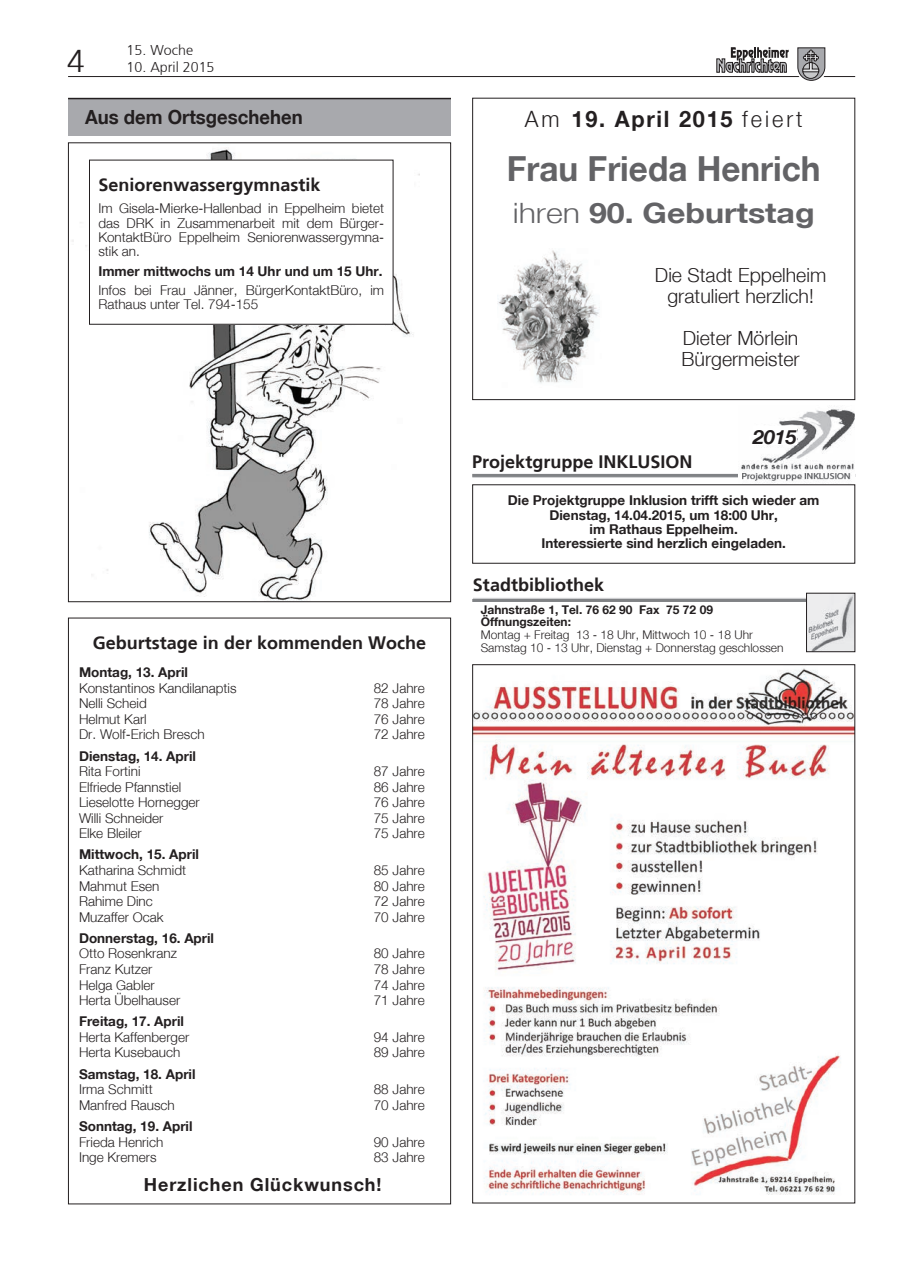
<style>
.page{position:relative;width:902px;height:1280px;background:#fff}
.page>*{position:absolute;margin:0;border:0;box-sizing:border-box;transform-origin:0 0}
.t1{font:700 34.5px "Helvetica Neue";color:#636366;scale:.96 1}
.t2{font:300 31.5px "Frutiger";color:#231f20}
.t3{font:700 28.05px "Helvetica Neue";color:#636366;scale:1.15 1}
.t4{font:700 22.5px "Helvetica Neue";letter-spacing:.08em;color:#231f20;scale:.96 1}
.t5{font:300 19.5px/21px "Helvetica Neue";color:#231f20;text-align:center}
.t6{font:700 19.5px "Helvetica Neue";color:#231f20;scale:.95 1}
.t7{font:italic 700 19.5px "Helvetica Neue";color:#231f20}
.t8{font:700 18px "Frutiger";color:#231f20}
.t9{font:700 18px "Helvetica Neue";letter-spacing:.05em;color:#231f20}
.t10{font:300 14.25px "Frutiger";color:#231f20}
.t11{font:300 13.5px/14.2px "Helvetica Neue";color:#231f20;text-align:justify}
.t12{font:700 13.5px/14.2px "Helvetica Neue";color:#231f20;text-align:center}
.t13{font:300 12px/12.8px "Helvetica Neue";color:#231f20}
.t14{font:700 12px/12.8px "Helvetica Neue";color:#231f20}
.s1{font-weight:300}
</style>
<div class="page">
<hr style="left:68px;top:76px;width:787px;height:1px;background:#231f20">
<svg style="left:716px;top:47px;width:110px;height:34px"></svg>
<hr style="left:473px;top:598px;width:333px;height:3px;background:#d1d2d4">
<hr style="left:472px;top:599px;width:382px;height:3px;background:#808285">
<img style="left:808px;top:595px;width:45px;height:55px">
<div style="left:806px;top:593px;width:49px;height:59px;border:1px solid #231f20"></div>
<img style="left:474px;top:668px;width:379px;height:527px">
<div style="left:68px;top:99px;width:383px;height:37px;background:#a8a9ad"></div>
<hr style="left:68px;top:98px;width:383px;height:1px;background:#231f20">
<div style="left:472px;top:98px;width:383px;height:302px;border:1px solid #231f20"></div>
<img style="left:497px;top:250px;width:103px;height:133px">
<img style="left:72px;top:147px;width:348px;height:453px">
<div style="left:89px;top:160px;width:304px;height:164px;background:#fff"></div>
<div style="left:89px;top:160px;width:304px;height:165px;border:1px solid #231f20"></div>
<hr style="left:472px;top:474px;width:382px;height:4px;background:#d1d2d4">
<hr style="left:472px;top:474px;width:383px;height:3px;background:#808285">
<img style="left:738px;top:409px;width:116px;height:74px">
<div style="left:753px;top:426px;width:44px;height:19px;background:#fff"></div>
<div style="left:472px;top:484px;width:383px;height:80px;border:1px solid #231f20"></div>
<h2 class="t2" style="left:67px;top:45px;width:19px">4</h2>
<p class="t10" style="left:126px;top:43px;width:68px">15. Woche</p>
<p class="t10" style="left:126px;top:60px;width:89px">10. April 2015</p>
<h3 class="t6" style="left:85px;top:107px;width:230px">Aus dem Ortsgeschehen</h3>
<h3 class="t4" style="left:524px;top:107px;width:291px"><span class="s1">Am</span> 19. April 2015 <span class="s1">feiert</span></h3>
<h1 class="t1" style="left:506px;top:151px;width:328px">Frau Frieda Henrich</h1>
<h3 class="t3" style="left:512px;top:199px;width:264px"><span class="s1">ihren</span> 90. Geburtstag</h3>
<h3 class="t5" style="left:655px;top:265px;width:173px">Die Stadt Eppelheim gratuliert herzlich!</h3>
<h3 class="t5" style="left:681px;top:328px;width:120px;text-align:left">Dieter Mörlein<br>Bürgermeister</h3>
<h3 class="t8" style="left:98px;top:175px;width:224px">Seniorenwassergymnastik</h3>
<p class="t11" style="left:98px;top:202px;width:287px">Im Gisela-Mierke-Hallenbad in Eppelheim bietet das DRK in Zusammenarbeit mit dem Bürger-KontaktBüro Eppelheim Seniorenwassergymna&shy;stik an.</p>
<p class="t12" style="left:98px;top:264px;width:285px">Immer mittwochs um 14 Uhr und um 15 Uhr.</p>
<p class="t11" style="left:98px;top:284px;width:287px">Infos bei Frau Jänner, BürgerKontaktBüro, im<br>Rathaus unter Tel. 794-155</p>
<h3 class="t8" style="left:472px;top:452px;width:222px">Projektgruppe INKLUSION</h3>
<h3 class="t7" style="left:753px;top:426px;width:45px">2015</h3>
<h3 class="t8" style="left:93px;top:633px;width:335px">Geburtstage in der kommenden Woche</h3>
<p class="t12" style="left:79px;top:665px;width:110px">Montag, 13. April</p>
<p class="t11" style="left:79px;top:681px;width:159px">Konstantinos Kandilanaptis</p>
<p class="t11" style="left:374px;top:681px;width:53px">82 Jahre</p>
<p class="t11" style="left:79px;top:696px;width:69px">Nelli Scheid</p>
<p class="t11" style="left:374px;top:696px;width:53px">78 Jahre</p>
<p class="t11" style="left:79px;top:712px;width:69px">Helmut Karl</p>
<p class="t11" style="left:374px;top:712px;width:53px">76 Jahre</p>
<p class="t11" style="left:79px;top:728px;width:127px">Dr. Wolf-Erich Bresch</p>
<p class="t11" style="left:374px;top:728px;width:53px">72 Jahre</p>
<p class="t12" style="left:79px;top:749px;width:118px">Dienstag, 14. April</p>
<p class="t11" style="left:79px;top:764px;width:63px">Rita Fortini</p>
<p class="t11" style="left:374px;top:764px;width:53px">87 Jahre</p>
<p class="t11" style="left:79px;top:780px;width:104px">Elfriede Pfannstiel</p>
<p class="t11" style="left:374px;top:780px;width:53px">86 Jahre</p>
<p class="t11" style="left:79px;top:795px;width:122px">Lieselotte Hornegger</p>
<p class="t11" style="left:374px;top:795px;width:53px">76 Jahre</p>
<p class="t11" style="left:79px;top:811px;width:86px">Willi Schneider</p>
<p class="t11" style="left:374px;top:811px;width:53px">75 Jahre</p>
<p class="t11" style="left:79px;top:827px;width:64px">Elke Bleiler</p>
<p class="t11" style="left:374px;top:827px;width:53px">75 Jahre</p>
<p class="t12" style="left:79px;top:848px;width:121px">Mittwoch, 15. April</p>
<p class="t11" style="left:79px;top:863px;width:109px">Katharina Schmidt</p>
<p class="t11" style="left:374px;top:863px;width:53px">85 Jahre</p>
<p class="t11" style="left:79px;top:879px;width:82px">Mahmut Esen</p>
<p class="t11" style="left:374px;top:879px;width:53px">80 Jahre</p>
<p class="t11" style="left:79px;top:894px;width:75px">Rahime Dinc</p>
<p class="t11" style="left:374px;top:894px;width:53px">72 Jahre</p>
<p class="t11" style="left:79px;top:910px;width:86px">Muzaffer Ocak</p>
<p class="t11" style="left:374px;top:910px;width:53px">70 Jahre</p>
<p class="t12" style="left:79px;top:931px;width:137px">Donnerstag, 16. April</p>
<p class="t11" style="left:79px;top:947px;width:100px">Otto Rosenkranz</p>
<p class="t11" style="left:374px;top:947px;width:53px">80 Jahre</p>
<p class="t11" style="left:79px;top:962px;width:75px">Franz Kutzer</p>
<p class="t11" style="left:374px;top:962px;width:53px">78 Jahre</p>
<p class="t11" style="left:79px;top:978px;width:77px">Helga Gabler</p>
<p class="t11" style="left:374px;top:978px;width:53px">74 Jahre</p>
<p class="t11" style="left:79px;top:993px;width:103px">Herta Übelhauser</p>
<p class="t11" style="left:374px;top:993px;width:53px">71 Jahre</p>
<p class="t12" style="left:79px;top:1015px;width:106px">Freitag, 17. April</p>
<p class="t11" style="left:79px;top:1030px;width:112px">Herta Kaffenberger</p>
<p class="t11" style="left:374px;top:1030px;width:53px">94 Jahre</p>
<p class="t11" style="left:79px;top:1046px;width:103px">Herta Kusebauch</p>
<p class="t11" style="left:374px;top:1046px;width:53px">89 Jahre</p>
<p class="t12" style="left:79px;top:1067px;width:118px">Samstag, 18. April</p>
<p class="t11" style="left:79px;top:1082px;width:75px">Irma Schmitt</p>
<p class="t11" style="left:374px;top:1082px;width:53px">88 Jahre</p>
<p class="t11" style="left:79px;top:1098px;width:97px">Manfred Rausch</p>
<p class="t11" style="left:374px;top:1098px;width:53px">70 Jahre</p>
<p class="t12" style="left:79px;top:1119px;width:115px">Sonntag, 19. April</p>
<p class="t11" style="left:79px;top:1135px;width:86px">Frieda Henrich</p>
<p class="t11" style="left:374px;top:1135px;width:53px">90 Jahre</p>
<p class="t11" style="left:79px;top:1150px;width:79px">Inge Kremers</p>
<p class="t11" style="left:374px;top:1150px;width:53px">83 Jahre</p>
<h3 class="t9" style="left:144px;top:1175px;width:239px">Herzlichen Glückwunsch!</h3>
<p class="t12" style="left:508px;top:494px;width:313px">Die Projektgruppe Inklusion trifft sich wieder am Dienstag, 14.04.2015, um 18:00 Uhr,<br>im Rathaus Eppelheim.<br>Interessierte sind herzlich eingeladen.</p>
<h3 class="t8" style="left:473px;top:576px;width:133px">Stadtbibliothek</h3>
<p class="t14" style="left:480px;top:603px;width:234px">Jahnstraße 1, Tel. 76 62 90 Fax 75 72 09<br>Öffnungszeiten:</p>
<p class="t13" style="left:480px;top:629px;width:304px">Montag + Freitag 13 - 18 Uhr, Mittwoch 10 - 18 Uhr<br>Samstag 10 - 13 Uhr, Dienstag + Donnerstag geschlossen</p>
</div>
